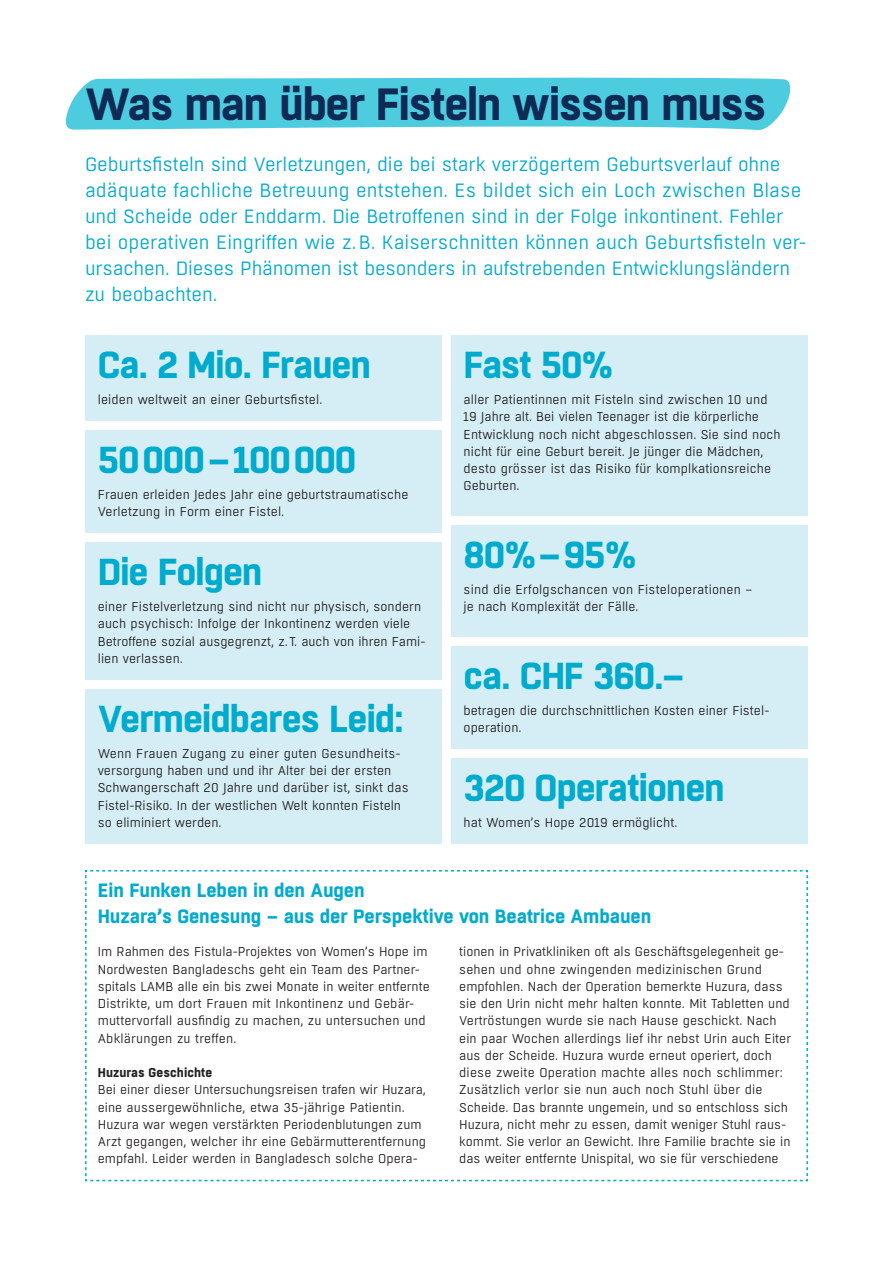
<style>
.page{position:relative;width:893px;height:1263px;background:#fff}
.page>*{position:absolute;margin:0;border:0;box-sizing:border-box;transform-origin:0 0}
.t1{font:700 45px "Boxed";letter-spacing:-.035em;color:#102a56}
.t2{font:700 37.5px "Boxed";letter-spacing:-.03em;color:#00abcd}
.t3{font:19.2px/26px "Boxed";letter-spacing:-.005em;color:#00abcd}
.t4{font:700 19.2px/25.8px "Boxed";letter-spacing:-.005em;color:#00abcd}
.t5{font:12.75px/17.2px "Boxed";letter-spacing:.005em;color:#231f20}
.t6{font:700 12.75px "Boxed";letter-spacing:.005em;color:#231f20}
</style>
<div class="page">
<div style="left:85px;top:335px;width:723px;height:509px;background:#d5eef5"></div>
<div style="left:442px;top:332px;width:9px;height:515px;background:#fff"></div>
<div style="left:85px;top:421px;width:362px;height:9px;background:#fff"></div>
<div style="left:85px;top:534px;width:361px;height:8px;background:#fff"></div>
<div style="left:85px;top:680px;width:361px;height:9px;background:#fff"></div>
<div style="left:447px;top:516px;width:361px;height:9px;background:#fff"></div>
<div style="left:447px;top:637px;width:361px;height:9px;background:#fff"></div>
<div style="left:447px;top:749px;width:361px;height:9px;background:#fff"></div>
<svg style="left:85px;top:870px;width:723px;height:312px"></svg>
<svg style="left:65px;top:77px;width:726px;height:53px;background:#5cd0e2"></svg>
<h1 class="t1" style="left:85px;top:74px;width:683px">Was man über Fisteln wissen muss</h1>
<p class="t3" style="left:85px;top:152px;width:723px">Geburtsfisteln sind Verletzungen, die bei stark verzögertem Geburtsverlauf ohne adäquate fachliche Betreuung entstehen. Es bildet sich ein Loch zwischen Blase und Scheide oder Enddarm. Die Betroffenen sind in der Folge inkontinent. Fehler bei operativen Eingriffen wie z.B. Kaiserschnitten können auch Geburtsfisteln ver&shy;ursachen. Dieses Phänomen ist besonders in aufstrebenden Entwicklungsländern zu beobachten.</p>
<h2 class="t2" style="left:98px;top:340px;width:275px">Ca. 2 Mio. Frauen</h2>
<h2 class="t2" style="left:464px;top:340px;width:151px">Fast 50%</h2>
<p class="t5" style="left:98px;top:391px;width:226px">leiden weltweit an einer Geburtsfistel.</p>
<p class="t5" style="left:464px;top:391px;width:319px">aller Patientinnen mit Fisteln sind zwischen 10 und 19 Jahre alt. Bei vielen Teenager ist die körperliche Entwicklung noch nicht abgeschlossen. Sie sind noch nicht für eine Geburt bereit. Je jünger die Mädchen, desto grösser ist das Risiko für komplkationsreiche Geburten.</p>
<h2 class="t2" style="left:98px;top:435px;width:260px">50000–100000</h2>
<p class="t5" style="left:98px;top:486px;width:312px">Frauen erleiden Jedes Jahr eine geburtstraumatische<br>Verletzung in Form einer Fistel.</p>
<h2 class="t2" style="left:98px;top:547px;width:166px">Die Folgen</h2>
<p class="t5" style="left:98px;top:598px;width:329px">einer Fistelverletzung sind nicht nur physisch, sondern auch psychisch: Infolge der Inkontinenz werden viele Betroffene sozial ausgegrenzt, z. T. auch von ihren Fami&shy;lien verlassen.</p>
<h2 class="t2" style="left:98px;top:694px;width:307px">Vermeidbares Leid:</h2>
<p class="t5" style="left:98px;top:745px;width:312px">Wenn Frauen Zugang zu einer guten Gesundheits&shy;versorgung haben und und ihr Alter bei der ersten Schwangerschaft 20 Jahre und darüber ist, sinkt das Fistel-Risiko. In der westlichen Welt konnten Fisteln so eliminiert werden.</p>
<h2 class="t2" style="left:464px;top:530px;width:174px">80%–95%</h2>
<p class="t5" style="left:464px;top:581px;width:290px">sind die Erfolgschancen von Fisteloperationen – je nach Komplexität der Fälle.</p>
<h2 class="t2" style="left:464px;top:650px;width:222px">ca. CHF 360.–</h2>
<p class="t5" style="left:464px;top:702px;width:306px">betragen die durchschnittlichen Kosten einer Fistel&shy;operation.</p>
<h2 class="t2" style="left:464px;top:763px;width:263px">320 Operationen</h2>
<p class="t5" style="left:464px;top:814px;width:215px">hat Women’s Hope 2019 ermöglicht.</p>
<h3 class="t4" style="left:98px;top:878px;width:555px">Ein Funken Leben in den Augen<br>Huzara’s Genesung – aus der Perspektive von Beatrice Ambauen</h3>
<p class="t5" style="left:98px;top:943px;width:333px">Im Rahmen des Fistula-Projektes von Women’s Hope im Nordwesten Bangladeschs geht ein Team des Partner&shy;spitals LAMB alle ein bis zwei Monate in weiter entfernte Distrikte, um dort Frauen mit Inkontinenz und Gebär&shy;muttervorfall ausfindig zu machen, zu untersuchen und Abklärungen zu treffen.</p>
<p class="t6" style="left:98px;top:1064px;width:116px">Huzuras Geschichte</p>
<p class="t5" style="left:98px;top:1081px;width:330px">Bei einer dieser Untersuchungsreisen trafen wir Huzara, eine aussergewöhnliche, etwa 35-jährige Patientin.<br>Huzura war wegen verstärkten Periodenblutungen zum Arzt gegangen, welcher ihr eine Gebärmutterentfernung empfahl. Leider werden in Bangladesch solche Opera-</p>
<p class="t5" style="left:459px;top:943px;width:333px">tionen in Privatkliniken oft als Geschäftsgelegenheit ge&shy;sehen und ohne zwingenden medizinischen Grund empfohlen. Nach der Operation bemerkte Huzura, dass sie den Urin nicht mehr halten konnte. Mit Tabletten und Vertröstungen wurde sie nach Hause geschickt. Nach ein paar Wochen allerdings lief ihr nebst Urin auch Eiter aus der Scheide. Huzura wurde erneut operiert, doch diese zweite Operation machte alles noch schlimmer:<br>Zusätzlich verlor sie nun auch noch Stuhl über die Scheide. Das brannte ungemein, und so entschloss sich Huzura, nicht mehr zu essen, damit weniger Stuhl raus&shy;kommt. Sie verlor an Gewicht. Ihre Familie brachte sie in das weiter entfernte Unispital, wo sie für verschiedene</p>
</div>
